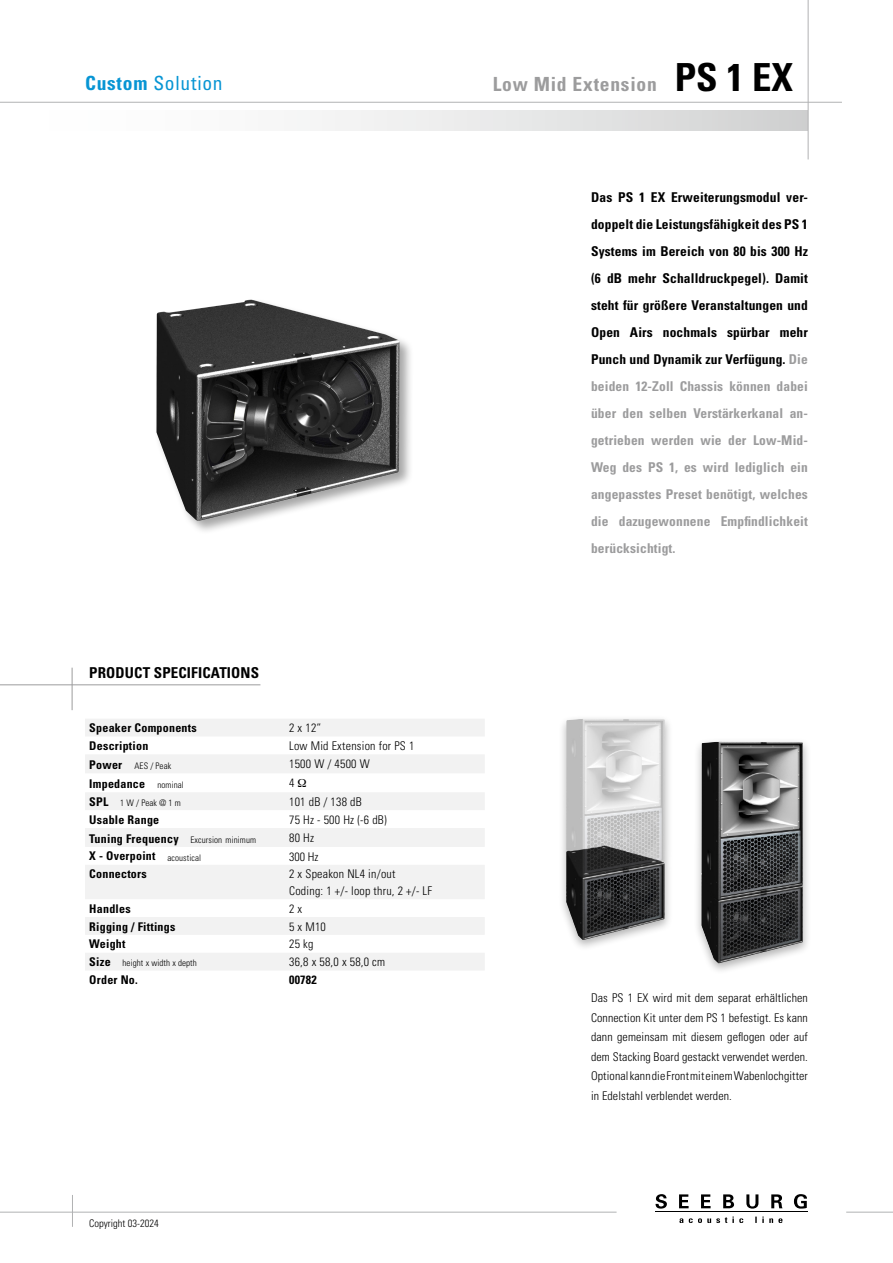
<style>
.page{position:relative;width:893px;height:1263px;background:#fff}
.page>*{position:absolute;margin:0;border:0;box-sizing:border-box;transform-origin:0 0}
.t1{font:700 condensed 38.7px "Univers";color:#000}
.t2{font:700 condensed 19.5px "Univers";letter-spacing:.04em;color:#9c9c9d}
.t3{font:condensed 19.5px "Univers";letter-spacing:.04em;color:#0795d4}
.t4{font:700 condensed 15px "Univers";letter-spacing:.01em;color:#000}
.t5{font:700 condensed 13.5px/27px "Univers";letter-spacing:.01em;color:#000;text-align:justify}
.t6{font:300 condensed 12px/19.5px "Univers";letter-spacing:.02em;color:#000}
.t7{font:700 condensed 12px "Univers";letter-spacing:.02em;color:#000}
.t8{font:300 condensed 10.5px "Univers";color:#000}
.t9{font:300 condensed 9px "Univers";letter-spacing:.01em;color:#000}
.s1{font-weight:700}
.s2{font-weight:700;font-size:12px}
.s3{font-weight:300;font-size:9px}
.s4{color:#9c9c9d}
</style>
<div class="page">
<hr style="left:0;top:684px;width:260px;height:1px;background:#9c9c9d">
<hr style="left:72px;top:668px;width:1px;height:42px;background:#9c9c9d">
<hr style="left:0;top:1212px;width:617px;height:1px;background:#b1b2b3">
<hr style="left:846px;top:1212px;width:47px;height:1px;background:#b1b2b3">
<hr style="left:655px;top:1211px;width:152px;height:1px;background:#000">
<svg style="left:679px;top:1216px;width:103px;height:7px"></svg>
<svg style="left:655px;top:1194px;width:12px;height:14px"></svg>
<svg style="left:679px;top:1194px;width:10px;height:14px"></svg>
<svg style="left:701px;top:1194px;width:10px;height:14px"></svg>
<svg style="left:723px;top:1194px;width:11px;height:14px"></svg>
<svg style="left:746px;top:1194px;width:12px;height:14px"></svg>
<svg style="left:771px;top:1194px;width:11px;height:14px"></svg>
<svg style="left:794px;top:1194px;width:13px;height:14px"></svg>
<hr style="left:72px;top:1195px;width:1px;height:32px;background:#b1b2b3">
<svg style="left:85px;top:719px;width:400px;height:251px;fill:#f2f2f2"></svg>
<div style="left:0;top:111px;width:808px;height:19px;background:linear-gradient(to right,#fff,#d4d5d5)"></div>
<hr style="left:0;top:102px;width:842px;height:1px;background:#b1b2b3">
<hr style="left:808px;top:0;width:1px;height:159px;background:#b1b2b3">
<div style="left:558px;top:715px;width:115px;height:237px;background:#000;opacity:.3"></div>
<img style="left:566px;top:719px;width:28px;height:221px">
<div style="left:154px;top:298px;width:260px;height:237px;background:#000;opacity:.35"></div>
<img style="left:156px;top:300px;width:244px;height:222px">
<div style="left:693px;top:738px;width:118px;height:237px;background:#000;opacity:.3"></div>
<img style="left:701px;top:742px;width:47px;height:221px">
<svg style="left:298px;top:779px;width:8px;height:8px"></svg>
<h2 class="t3" style="left:85px;top:71px;width:139px"><span class="s1">Custom</span> Solution</h2>
<p class="t4" style="left:89px;top:663px;width:171px">PRODUCT SPECIFICATIONS</p>
<p class="t7" style="left:89px;top:720px;width:109px">Speaker Components</p>
<p class="t6" style="left:289px;top:718px;width:34px">2 x 12“</p>
<p class="t7" style="left:89px;top:738px;width:61px">Description</p>
<p class="t6" style="left:289px;top:736px;width:127px">Low Mid Extension for PS 1</p>
<p class="t9" style="left:89px;top:760px;width:83px"><span class="s2">Power</span> AES / Peak</p>
<p class="t6" style="left:289px;top:754px;width:82px">1500 W / 4500 W</p>
<p class="t7" style="left:89px;top:776px;width:96px">Impedance <span class="s3">nominal</span></p>
<p class="t6" style="left:289px;top:773px;width:7px">4</p>
<p class="t9" style="left:89px;top:797px;width:93px"><span class="s2">SPL</span> 1 W / Peak @ 1 m</p>
<p class="t6" style="left:289px;top:792px;width:74px">101 dB / 138 dB</p>
<p class="t7" style="left:89px;top:812px;width:71px">Usable Range</p>
<p class="t6" style="left:289px;top:810px;width:99px">75 Hz - 500 Hz (-6 dB)</p>
<p class="t9" style="left:89px;top:834px;width:168px"><span class="s2">Tuning Frequency</span> Excursion minimum</p>
<p class="t6" style="left:289px;top:827px;width:26px">80 Hz</p>
<p class="t7" style="left:89px;top:849px;width:113px">X - Overpoint <span class="s3">acoustical</span></p>
<p class="t6" style="left:289px;top:846px;width:31px">300 Hz</p>
<p class="t7" style="left:89px;top:867px;width:59px">Connectors</p>
<p class="t6" style="left:289px;top:866px;width:144px;line-height:16.5px">2 x Speakon NL4 in/out<br>Coding: 1 +/- loop thru, 2 +/- LF</p>
<p class="t7" style="left:89px;top:901px;width:43px">Handles</p>
<p class="t6" style="left:289px;top:899px;width:15px">2 x</p>
<p class="t7" style="left:89px;top:919px;width:88px">Rigging / Fittings</p>
<p class="t6" style="left:289px;top:916px;width:38px">5 x M10</p>
<p class="t7" style="left:89px;top:937px;width:38px">Weight</p>
<p class="t6" style="left:289px;top:934px;width:26px">25 kg</p>
<p class="t9" style="left:89px;top:958px;width:109px"><span class="s2">Size</span> height x width x depth</p>
<p class="t6" style="left:289px;top:952px;width:98px">36,8 x 58,0 x 58,0 cm</p>
<p class="t7" style="left:89px;top:972px;width:50px">Order No.</p>
<p class="t7" style="left:289px;top:972px;width:29px">00782</p>
<p class="t8" style="left:89px;top:1216px;width:71px">Copyright 03-2024</p>
<h2 class="t2" style="left:493px;top:72px;width:166px">Low Mid Extension</h2>
<h1 class="t1" style="left:675px;top:53px;width:120px">PS 1 EX</h1>
<p class="t5" style="left:591px;top:183px;width:218px">Das PS 1 EX Erweiterungsmodul ver&shy;doppelt die Leistungsfähigkeit des PS 1<br>Systems im Bereich von 80 bis 300 Hz (6 dB mehr Schalldruckpegel). Damit steht für größere Veranstaltungen und Open Airs nochmals spürbar mehr Punch und Dynamik zur Verfügung. <span class="s4">Die beiden 12-Zoll Chassis können dabei über den selben Verstärkerkanal an&shy;getrieben werden wie der Low-Mid-Weg des PS 1, es wird lediglich ein angepasstes Preset benötigt, welches die dazugewonnene Empfindlichkeit berücksichtigt.</span></p>
<p class="t6" style="left:591px;top:988px;width:218px;text-align:justify">Das PS 1 EX wird mit dem separat erhältlichen Connection Kit unter dem PS 1 befestigt. Es kann dann gemeinsam mit diesem geflogen oder auf dem Stacking Board gestackt verwendet werden.<br>Optional kann die Front mit einem Wabenlochgitter in Edelstahl verblendet werden.</p>
</div>
